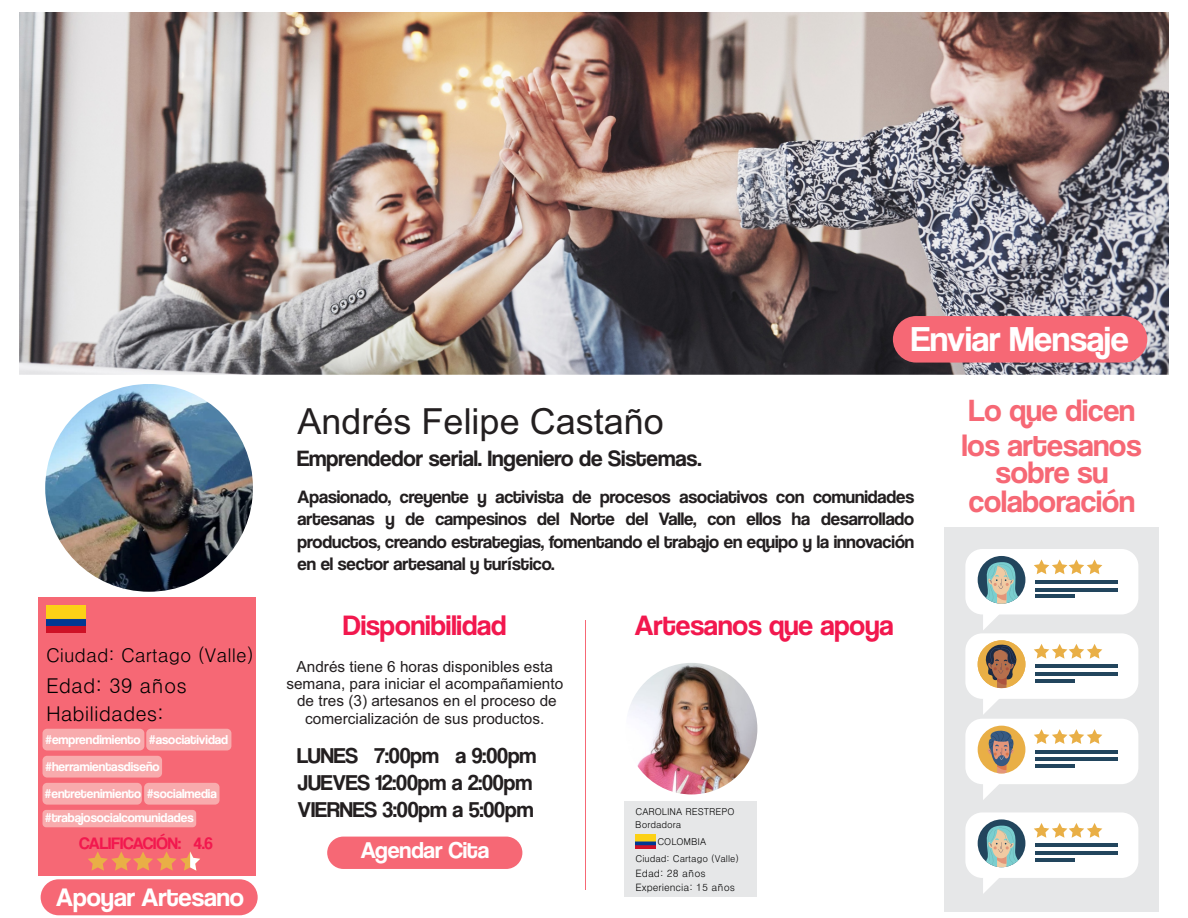
<style>
.page{position:relative;width:1188px;height:918px;background:#fff}
.page>*{position:absolute;margin:0;border:0;box-sizing:border-box;transform-origin:0 0}
.t1{font:36px "Arial";color:#231f20}
.t2{font:36px "Coolvetica Rg";color:#fff}
.t3{font:31.95px/61.9px "Coolvetica Rg";color:#f66875;text-align:center}
.t4{font:29.25px "Coolvetica Rg";color:#f2184e}
.t5{font:26.4px "Coolvetica Rg";color:#fff}
.t6{font:23.7px "Coolvetica Rg";color:#fff}
.t7{font:23.1px "Coolvetica Rg";color:#231f20}
.t8{font:22.35px/27px "Coolvetica Rg";color:#231f20}
.t9{font:20.4px "Dotum";color:#000}
.t10{font:18.9px "Dotum";color:#000}
.t11{font:18.6px/22.4px "Coolvetica Rg";color:#231f20;text-align:justify}
.t12{font:17.25px "Coolvetica Rg";color:#f2184e}
.t13{font:15.45px/17.2px "Arial";color:#231f20;text-align:center}
.t14{font:13.2px/24.6px "Coolvetica Rg";color:#fff}
.t15{font:10.2px "Dotum";color:#000}
.t16{font:9.45px "Dotum";color:#000}
</style>
<div class="page">
<div style="left:39px;top:597px;width:217px;height:279px;background:#f66875"></div>
<img style="left:20px;top:13px;width:1148px;height:362px">
<img style="left:46px;top:384px;width:206px;height:207px;border-radius:50%">
<img style="left:46px;top:605px;width:40px;height:28px">
<div style="left:41px;top:879px;width:217px;height:36px;background:#f66875;border-radius:18px"></div>
<div style="left:327px;top:837px;width:195px;height:32px;background:#f66875;border-radius:16px"></div>
<div style="left:43px;top:783px;width:99px;height:22px;background:#f8abad;border-radius:5px"></div>
<div style="left:144px;top:783px;width:76px;height:22px;background:#f8abad;border-radius:5px"></div>
<div style="left:43px;top:810px;width:153px;height:17px;background:#f8abad;border-radius:4px"></div>
<div style="left:43px;top:756px;width:119px;height:22px;background:#f8abad;border-radius:5px"></div>
<div style="left:146px;top:729px;width:85px;height:21px;background:#f8abad;border-radius:5px"></div>
<div style="left:43px;top:729px;width:101px;height:21px;background:#f8abad;border-radius:5px"></div>
<svg style="left:88px;top:851px;width:112px;height:20px"></svg>
<div style="left:625px;top:801px;width:132px;height:96px;background:#e6e7e8"></div>
<img style="left:636px;top:835px;width:19px;height:13px">
<img style="left:626px;top:663px;width:131px;height:131px;border-radius:50%">
<div style="left:945px;top:527px;width:214px;height:385px;background:#e6e7e8"></div>
<div style="left:965px;top:549px;width:173px;height:65px;background:#fff;border-radius:17px"></div>
<div style="left:978px;top:556px;width:47px;height:48px;background:#22455d;border-radius:50%"></div>
<svg style="left:979px;top:560px;width:40px;height:70px"></svg>
<svg style="left:1034px;top:559px;width:68px;height:15px"></svg>
<hr style="left:1036px;top:580px;width:82px;height:3px;background:#22455d">
<hr style="left:1036px;top:588px;width:82px;height:3px;background:#22455d">
<hr style="left:1036px;top:595px;width:39px;height:3px;background:#22455d">
<div style="left:965px;top:719px;width:173px;height:65px;background:#fff;border-radius:17px"></div>
<div style="left:978px;top:726px;width:47px;height:47px;background:#e9af46;border-radius:50%"></div>
<svg style="left:983px;top:729px;width:32px;height:71px"></svg>
<svg style="left:1034px;top:729px;width:68px;height:15px"></svg>
<hr style="left:1036px;top:750px;width:82px;height:3px;background:#22455d">
<hr style="left:1036px;top:758px;width:82px;height:3px;background:#22455d">
<hr style="left:1036px;top:764px;width:39px;height:4px;background:#22455d">
<div style="left:965px;top:633px;width:173px;height:66px;background:#fff;border-radius:17px"></div>
<div style="left:978px;top:640px;width:47px;height:48px;background:#e9af46;border-radius:50%"></div>
<svg style="left:982px;top:644px;width:37px;height:70px"></svg>
<svg style="left:1034px;top:644px;width:68px;height:15px"></svg>
<hr style="left:1036px;top:665px;width:82px;height:3px;background:#22455d">
<hr style="left:1036px;top:673px;width:82px;height:3px;background:#22455d">
<hr style="left:1036px;top:679px;width:39px;height:3px;background:#22455d">
<div style="left:965px;top:812px;width:173px;height:66px;background:#fff;border-radius:17px"></div>
<div style="left:978px;top:819px;width:47px;height:48px;background:#22455d;border-radius:50%"></div>
<svg style="left:979px;top:823px;width:40px;height:70px"></svg>
<svg style="left:1034px;top:823px;width:68px;height:15px"></svg>
<hr style="left:1036px;top:844px;width:82px;height:3px;background:#22455d">
<hr style="left:1036px;top:852px;width:82px;height:3px;background:#22455d">
<hr style="left:1036px;top:858px;width:39px;height:3px;background:#22455d">
<div style="left:893px;top:316px;width:254px;height:47px;background:#f66875;border-radius:23px"></div>
<hr style="left:585px;top:620px;width:1px;height:270px;background:#f66875">
<p class="t10" style="left:46px;top:646px;width:209px">Ciudad: Cartago (Valle)</p>
<p class="t9" style="left:46px;top:675px;width:142px">Edad: 39 años</p>
<p class="t9" style="left:46px;top:704px;width:120px">Habilidades:</p>
<p class="t14" style="left:45px;top:728px;width:184px">#emprendimiento #asociatividad</p>
<p class="t14" style="left:45px;top:755px;width:116px">#herramientasdiseño</p>
<p class="t14" style="left:45px;top:782px;width:173px">#entretenimiento #socialmedia #trabajosocialcomunidades</p>
<p class="t12" style="left:79px;top:835px;width:135px">CALIFICACIÓN: 4.6</p>
<h3 class="t5" style="left:56px;top:886px;width:189px">Apoyar Artesano</h3>
<h1 class="t2" style="left:911px;top:323px;width:219px">Enviar Mensaje</h1>
<h1 class="t1" style="left:298px;top:408px;width:368px">Andrés Felipe Castaño</h1>
<p class="t7" style="left:297px;top:448px;width:406px">Emprendedor serial. Ingeniero de Sistemas.</p>
<p class="t11" style="left:297px;top:487px;width:618px">Apasionado, creyente y activista de procesos asociativos con comunidades artesanas y de campesinos del Norte del Valle, con ellos ha desarrollado productos, creando estrategias, fomentando el trabajo en equipo y la innovación en el sector artesanal y turístico.</p>
<h3 class="t4" style="left:343px;top:612px;width:165px">Disponibilidad</h3>
<h3 class="t4" style="left:635px;top:612px;width:260px">Artesanos que apoya</h3>
<p class="t13" style="left:286px;top:659px;width:278px">Andrés tiene 6 horas disponibles esta semana, para iniciar el acompañamiento de tres (3) artesanos en el proceso de comercialización de sus productos.</p>
<p class="t8" style="left:297px;top:744px;width:241px">LUNES 7:00pm a 9:00pm<br>JUEVES 12:00pm a 2:00pm<br>VIERNES 3:00pm a 5:00pm</p>
<p class="t6" style="left:361px;top:840px;width:130px">Agendar Cita</p>
<p class="t16" style="left:636px;top:807px;width:101px">CAROLINA RESTREPO</p>
<p class="t16" style="left:635px;top:820px;width:48px">Bordadora</p>
<p class="t16" style="left:658px;top:837px;width:50px">COLOMBIA</p>
<p class="t16" style="left:636px;top:854px;width:105px">Ciudad: Cartago (Valle)</p>
<p class="t15" style="left:636px;top:868px;width:72px">Edad: 28 años</p>
<p class="t15" style="left:636px;top:882px;width:101px">Experiencia: 15 años</p>
<h2 class="t3" style="left:969px;top:382px;width:168px">Lo que dicen sobre su</h2>
<h2 class="t3" style="left:969px;top:473px;width:168px">colaboración</h2>
<h2 class="t3" style="left:962px;top:416px;width:181px">los artesanos</h2>
</div>
